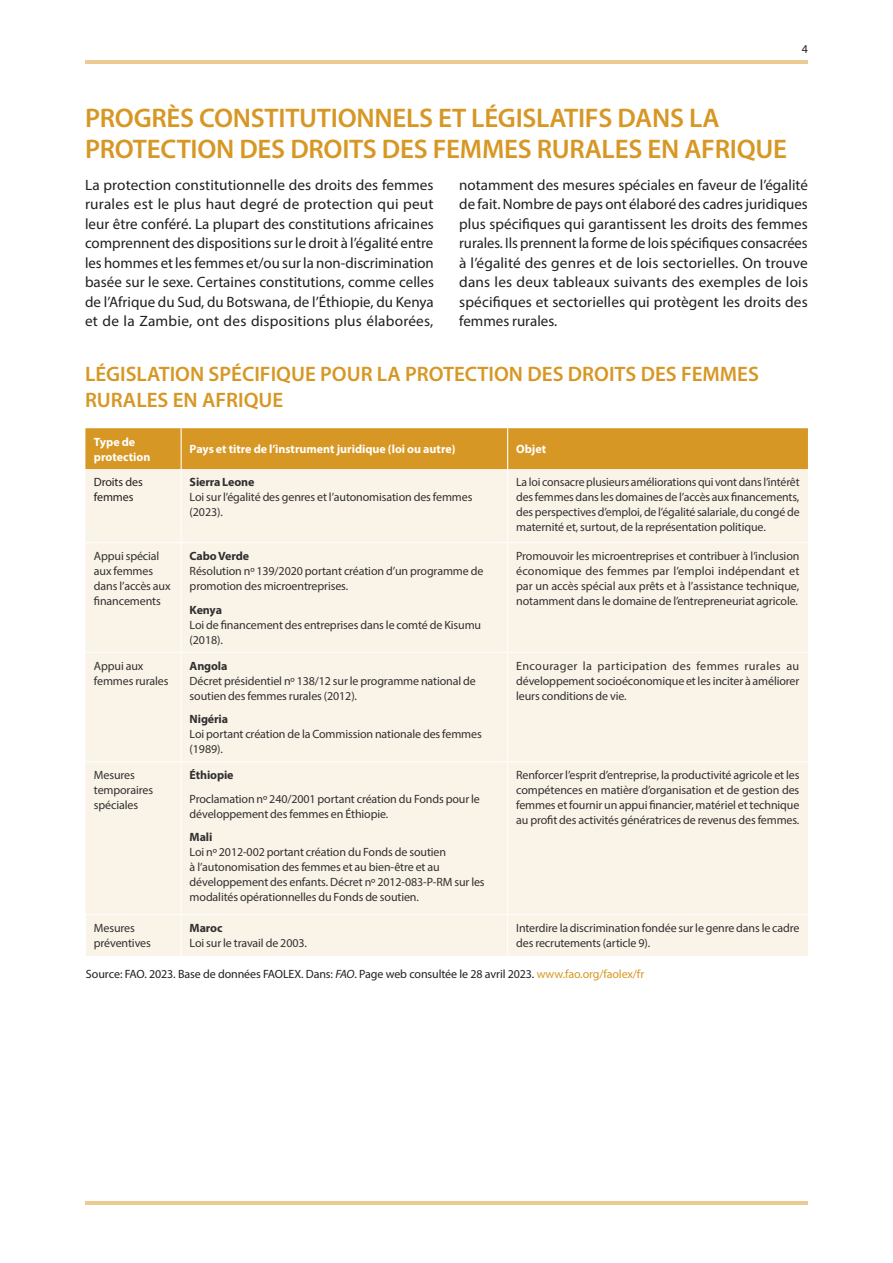
<style>
.page{position:relative;width:893px;height:1263px;background:#fff}
.page>*{position:absolute;margin:0;border:0;box-sizing:border-box;transform-origin:0 0}
.Heading_1{font:600 27px/31.5px "Myriad Pro";letter-spacing:-.01em;color:#d79724}
.Heading_1-2{font:600 21px/25.5px "Myriad Pro";color:#d79724}
.Body_Text{font:15px/19.5px "Myriad Pro";letter-spacing:.01em;color:#231f20;text-align:justify}
.Table_box_text{font:12px/15px "Myriad Pro";letter-spacing:-.01em;color:#312f30}
.Source{font:12px/15px "Myriad Pro";letter-spacing:-.01em;color:#231f20}
.Table_title_white{font:700 12px/15px "Myriad Pro";color:#fff}
.Table_box_text-2{font:700 12px "Myriad Pro";letter-spacing:-.01em;color:#312f30}
.s1{font-weight:700}
.s2{font-style:italic}
.s3{color:#d79724}
</style>
<div class="page">
<hr style="left:85px;top:1201px;width:723px;height:3px;background:#ebcb92">
<hr style="left:85px;top:61px;width:723px;height:3px;background:#ebcb92">
<div style="left:85px;top:428px;width:723px;height:41px;background:#d79724"></div>
<div style="left:85px;top:469px;width:723px;height:487px;background:#faf4e8"></div>
<hr style="left:181px;top:915px;width:1px;height:42px;background:#fff">
<hr style="left:507px;top:915px;width:1px;height:42px;background:#fff">
<hr style="left:85px;top:914px;width:96px;height:1px;background:#fff">
<hr style="left:85px;top:915px;width:1px;height:42px;background:#fff">
<hr style="left:181px;top:914px;width:327px;height:1px;background:#fff">
<hr style="left:508px;top:914px;width:300px;height:1px;background:#fff">
<hr style="left:181px;top:469px;width:1px;height:73px;background:#fff">
<hr style="left:507px;top:469px;width:1px;height:73px;background:#fff">
<hr style="left:85px;top:542px;width:96px;height:1px;background:#fff">
<hr style="left:181px;top:542px;width:327px;height:1px;background:#fff">
<hr style="left:181px;top:543px;width:1px;height:109px;background:#fff">
<hr style="left:508px;top:542px;width:300px;height:1px;background:#fff">
<hr style="left:507px;top:543px;width:1px;height:109px;background:#fff">
<hr style="left:85px;top:652px;width:96px;height:1px;background:#fff">
<hr style="left:181px;top:652px;width:327px;height:1px;background:#fff">
<hr style="left:181px;top:653px;width:1px;height:108px;background:#fff">
<hr style="left:508px;top:652px;width:300px;height:1px;background:#fff">
<hr style="left:507px;top:653px;width:1px;height:108px;background:#fff">
<hr style="left:85px;top:761px;width:96px;height:1px;background:#fff">
<hr style="left:181px;top:761px;width:327px;height:1px;background:#fff">
<hr style="left:181px;top:762px;width:1px;height:152px;background:#fff">
<hr style="left:508px;top:761px;width:300px;height:1px;background:#fff">
<hr style="left:507px;top:762px;width:1px;height:152px;background:#fff">
<hr style="left:181px;top:428px;width:1px;height:41px;background:#fff">
<hr style="left:507px;top:428px;width:1px;height:41px;background:#fff">
<p class="Source" style="left:802px;top:41px;width:8px">4</p>
<p class="Heading_1" style="left:85px;top:101px;width:703px">PROGRÈS CONSTITUTIONNELS ET LÉGISLATIFS DANS LA<br>PROTECTION DES DROITS DES FEMMES RURALES EN AFRIQUE</p>
<p class="Body_Text" style="left:85px;top:175px;width:350px">La protection constitutionnelle des droits des femmes rurales est le plus haut degré de protection qui peut leur être conféré. La plupart des constitutions africaines comprennent des dispositions sur le droit à l’égalité entre les hommes et les femmes et/ou sur la non-discrimination basée sur le sexe. Certaines constitutions, comme celles de l’Afrique du Sud, du Botswana, de l’Éthiopie, du Kenya et de la Zambie, ont des dispositions plus élaborées,</p>
<p class="Body_Text" style="left:459px;top:175px;width:350px">notamment des mesures spéciales en faveur de l’égalité de fait. Nombre de pays ont élaboré des cadres juridiques plus spécifiques qui garantissent les droits des femmes rurales. Ils prennent la forme de lois spécifiques consacrées à l’égalité des genres et de lois sectorielles. On trouve dans les deux tableaux suivants des exemples de lois spécifiques et sectorielles qui protègent les droits des femmes rurales.</p>
<p class="Heading_1-2" style="left:85px;top:361px;width:675px">LÉGISLATION SPÉCIFIQUE POUR LA PROTECTION DES DROITS DES FEMMES<br>RURALES EN AFRIQUE</p>
<p class="Table_title_white" style="left:94px;top:434px;width:58px">Type de protection</p>
<p class="Table_title_white" style="left:190px;top:441px;width:267px">Pays et titre de l’instrument juridique (loi ou autre)</p>
<p class="Table_title_white" style="left:516px;top:441px;width:32px">Objet</p>
<p class="Source" style="left:94px;top:475px;width:50px">Droits des femmes</p>
<p class="Table_box_text" style="left:190px;top:475px;width:284px"><span class="s1">Sierra Leone<br></span>Loi sur l’égalité des genres et l’autonomisation des femmes (2023).</p>
<p class="Table_box_text" style="left:516px;top:475px;width:285px;text-align:justify">La loi consacre plusieurs améliorations qui vont dans l’intérêt des femmes dans les domaines de l’accès aux financements, des perspectives d’emploi, de l’égalité salariale, du congé de maternité et, surtout, de la représentation politique.</p>
<p class="Table_box_text" style="left:94px;top:548px;width:78px">Appui spécial aux femmes dans l’accès aux financements</p>
<p class="Table_box_text" style="left:190px;top:548px;width:295px"><span class="s1">Cabo Verde<br></span>Résolution nº 139/2020 portant création d’un programme de promotion des microentreprises.</p>
<p class="Table_box_text" style="left:190px;top:602px;width:293px"><span class="s1">Kenya<br></span>Loi de financement des entreprises dans le comté de Kisumu (2018).</p>
<p class="Table_box_text" style="left:516px;top:548px;width:285px;text-align:justify">Promouvoir les microentreprises et contribuer à l’inclusion économique des femmes par l’emploi indépendant et par un accès spécial aux prêts et à l’assistance technique, notamment dans le domaine de l’entrepreneuriat agricole.</p>
<p class="Table_box_text" style="left:94px;top:658px;width:76px">Appui aux femmes rurales</p>
<p class="Table_box_text" style="left:190px;top:658px;width:288px"><span class="s1">Angola<br></span>Décret présidentiel nº 138/12 sur le programme national de soutien des femmes rurales (2012).</p>
<p class="Table_box_text" style="left:190px;top:711px;width:294px"><span class="s1">Nigéria<br></span>Loi portant création de la Commission nationale des femmes (1989).</p>
<p class="Table_box_text" style="left:94px;top:767px;width:61px">Mesures temporaires spéciales</p>
<p class="Table_box_text-2" style="left:190px;top:767px;width:45px">Éthiopie</p>
<p class="Table_box_text" style="left:190px;top:791px;width:292px">Proclamation nº 240/2001 portant création du Fonds pour le développement des femmes en Éthiopie.</p>
<p class="Table_box_text" style="left:190px;top:829px;width:297px"><span class="s1">Mali<br></span>Loi nº 2012-002 portant création du Fonds de soutien<br>à l’autonomisation des femmes et au bien-être et au développement des enfants. Décret nº 2012-083-P-RM sur les modalités opérationnelles du Fonds de soutien.</p>
<p class="Table_box_text" style="left:516px;top:658px;width:285px;text-align:justify">Encourager la participation des femmes rurales au développement socioéconomique et les inciter à améliorer leurs conditions de vie.</p>
<p class="Table_box_text" style="left:516px;top:767px;width:285px;text-align:justify">Renforcer l’esprit d’entreprise, la productivité agricole et les compétences en matière d’organisation et de gestion des femmes et fournir un appui financier, matériel et technique au profit des activités génératrices de revenus des femmes.</p>
<p class="Table_box_text" style="left:94px;top:920px;width:58px">Mesures préventives</p>
<p class="Table_box_text" style="left:190px;top:920px;width:119px"><span class="s1">Maroc<br></span>Loi sur le travail de 2003.</p>
<p class="Table_box_text" style="left:516px;top:920px;width:285px">Interdire la discrimination fondée sur le genre dans le cadre des recrutements (article 9).</p>
<p class="Source" style="left:86px;top:967px;width:560px">Source: FAO. 2023. Base de données FAOLEX. Dans: <span class="s2">FAO</span>. Page web consultée le 28 avril 2023. <span class="s3">www.fao.org/faolex/fr</span></p>
</div>
